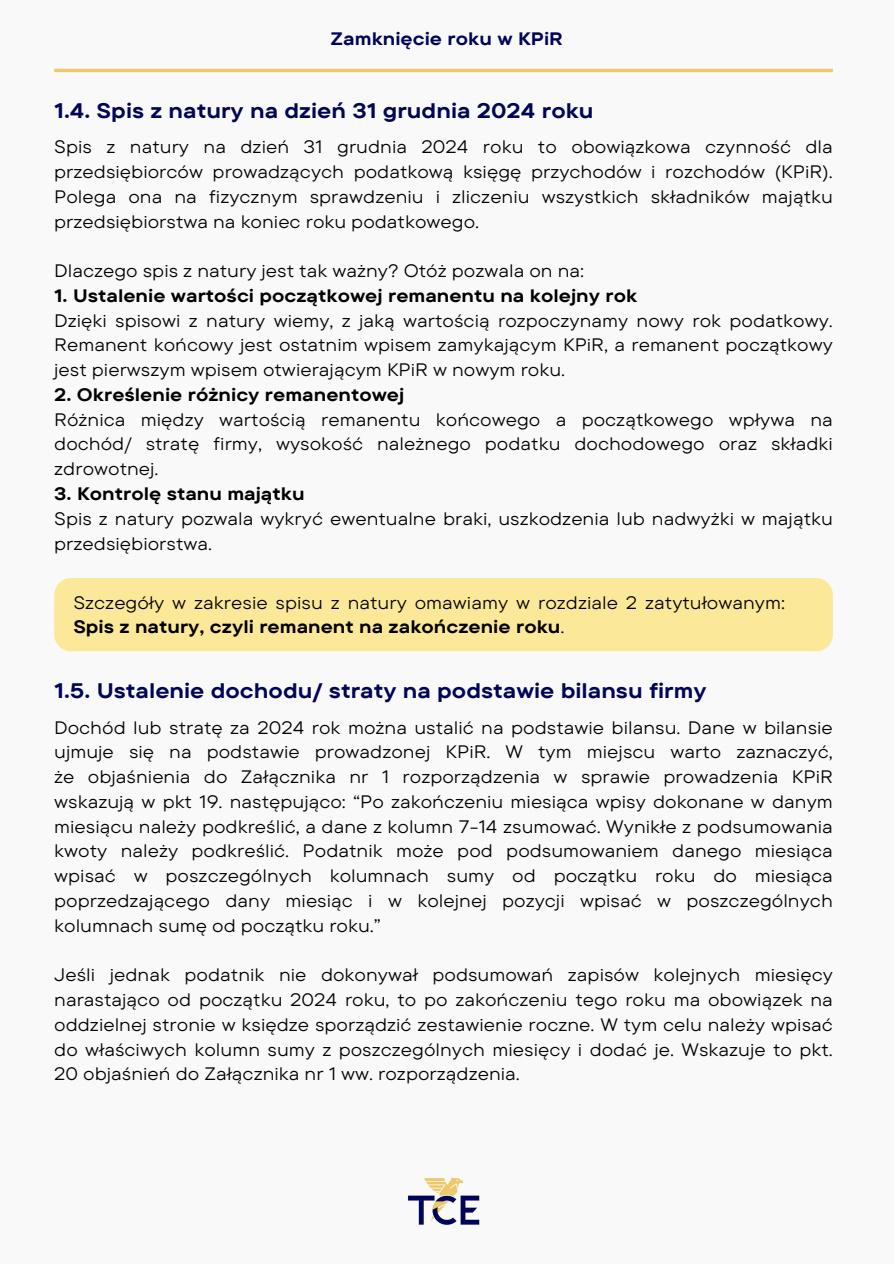
<style>
.page{position:relative;width:894px;height:1264px;background:#fff}
.page>*{position:absolute;margin:0;border:0;box-sizing:border-box;transform-origin:0 0}
.t1{font:700 21px "TT Commons Pro Exp";color:#010457}
.t2{font:18px/24.8px "TT Commons Pro Exp";color:#000;text-align:justify}
.t3{font:700 18px "TT Commons Pro Exp";color:#000}
.t4{font:700 18px "TT Commons Pro Exp";color:#010457}
.s1{font-weight:700}
</style>
<div class="page">
<div style="left:0;top:0;width:893px;height:1263px;background:#f9f9f9"></div>
<img style="left:407px;top:1177px;width:73px;height:48px">
<hr style="left:54px;top:69px;width:778px;height:3px;background:#edc967">
<div style="left:54px;top:578px;width:778px;height:73px;background:#fce899"></div>
<p class="t4" style="left:330px;top:27px;width:234px">Zamknięcie roku w KPiR</p>
<h2 class="t1" style="left:54px;top:97px;width:540px">1.4. Spis z natury na dzień 31 grudnia 2024 roku</h2>
<p class="t2" style="left:54px;top:134px;width:780px">Spis z natury na dzień 31 grudnia 2024 roku to obowiązkowa czynność dla przedsiębiorców prowadzących podatkową księgę przychodów i rozchodów (KPiR).<br>Polega ona na fizycznym sprawdzeniu i zliczeniu wszystkich składników majątku przedsiębiorstwa na koniec roku podatkowego.</p>
<h1 class="t2" style="left:54px;top:258px;width:531px">Dlaczego spis z natury jest tak ważny? Otóż pozwala on na:</h1>
<p class="t3" style="left:54px;top:284px;width:584px">1. Ustalenie wartości początkowej remanentu na kolejny rok</p>
<p class="t2" style="left:54px;top:307px;width:780px">Dzięki spisowi z natury wiemy, z jaką wartością rozpoczynamy nowy rok podatkowy.<br>Remanent końcowy jest ostatnim wpisem zamykającym KPiR, a remanent początkowy jest pierwszym wpisem otwierającym KPiR w nowym roku.</p>
<p class="t3" style="left:54px;top:383px;width:351px">2. Określenie różnicy remanentowej</p>
<p class="t2" style="left:54px;top:406px;width:780px">Różnica między wartością remanentu końcowego a początkowego wpływa na dochód/ stratę firmy, wysokość należnego podatku dochodowego oraz składki zdrowotnej.</p>
<p class="t3" style="left:54px;top:482px;width:252px">3. Kontrolę stanu majątku</p>
<p class="t2" style="left:54px;top:505px;width:780px">Spis z natury pozwala wykryć ewentualne braki, uszkodzenia lub nadwyżki w majątku przedsiębiorstwa.</p>
<p class="t2" style="left:73px;top:589px;width:713px">Szczegóły w zakresie spisu z natury omawiamy w rozdziale 2 zatytułowanym:<br><span class="s1">Spis z natury, czyli remanent na zakończenie roku</span>.</p>
<p class="t1" style="left:54px;top:676px;width:653px">1.5. Ustalenie dochodu/ straty na podstawie bilansu firmy</p>
<h1 class="t2" style="left:54px;top:714px;width:780px">Dochód lub stratę za 2024 rok można ustalić na podstawie bilansu. Dane w bilansie ujmuje się na podstawie prowadzonej KPiR. W tym miejscu warto zaznaczyć, że objaśnienia do Załącznika nr 1 rozporządzenia w sprawie prowadzenia KPiR wskazują w pkt 19. następująco: “Po zakończeniu miesiąca wpisy dokonane w danym miesiącu należy podkreślić, a dane z kolumn 7-14 zsumować. Wynikłe z podsumowania kwoty należy podkreślić. Podatnik może pod podsumowaniem danego miesiąca wpisać w poszczególnych kolumnach sumy od początku roku do miesiąca poprzedzającego dany miesiąc i w kolejnej pozycji wpisać w poszczególnych kolumnach sumę od początku roku.”</h1>
<p class="t2" style="left:54px;top:962px;width:780px">Jeśli jednak podatnik nie dokonywał podsumowań zapisów kolejnych miesięcy narastająco od początku 2024 roku, to po zakończeniu tego roku ma obowiązek na oddzielnej stronie w księdze sporządzić zestawienie roczne. W tym celu należy wpisać do właściwych kolumn sumy z poszczególnych miesięcy i dodać je. Wskazuje to pkt.<br>20 objaśnień do Załącznika nr 1 ww. rozporządzenia.</p>
</div>
